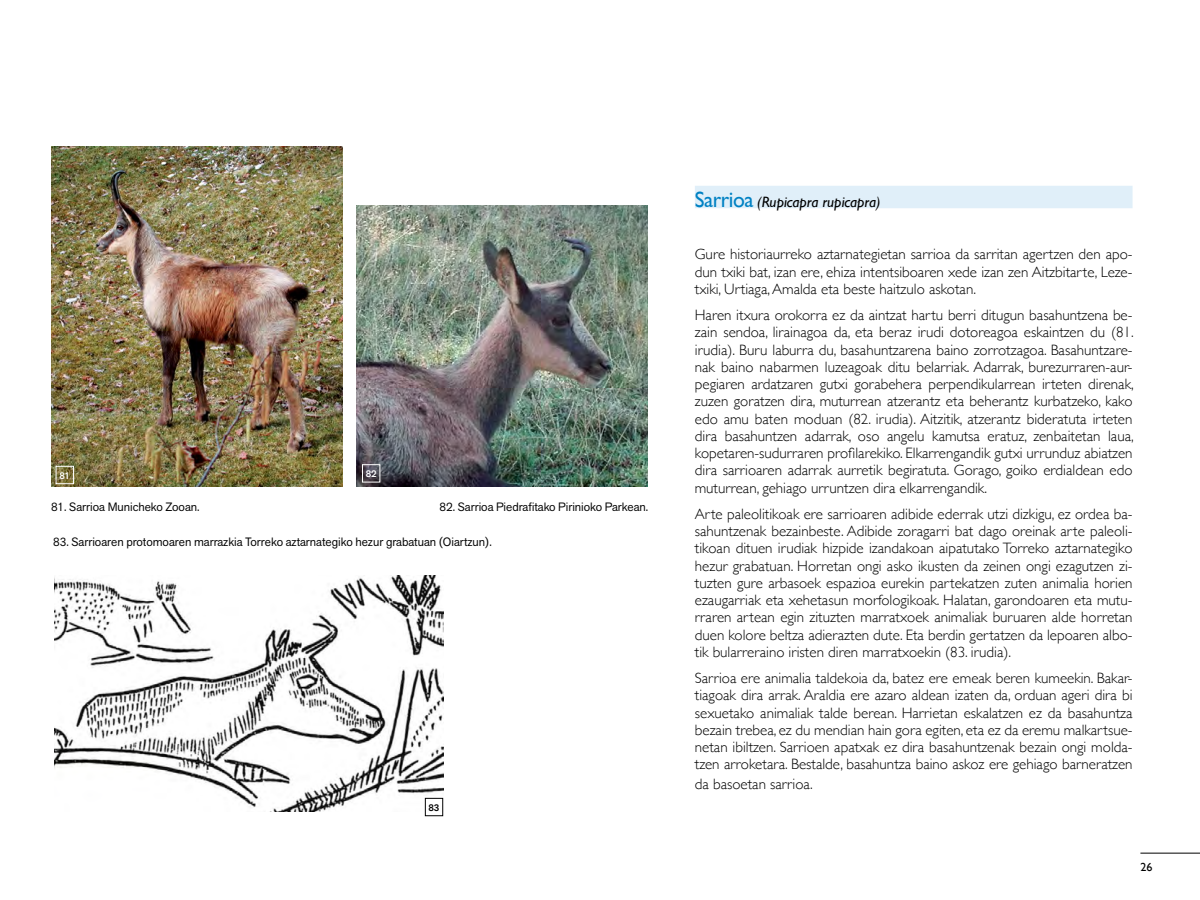
<style>
.page{position:relative;width:1200px;height:900px;background:#fff}
.page>*{position:absolute;margin:0;border:0;box-sizing:border-box;transform-origin:0 0}
.t1{font:300 15px/17.2px "Gill Sans";color:#000;text-align:justify}
.t2{font:italic 15px "Gill Sans";color:#000}
.t3{font:12px "Akzid Grtsk Next";color:#000}
.t4{font:12px "Gill Sans";color:#000}
.t5{font:500 9.6px "Akzid Grtsk Next";color:#fff}
.t6{font:500 9.6px "Akzid Grtsk Next";color:#000}
.s1{font-style:normal;font-size:22.5px;color:#0081c3}
</style>
<div class="page">
<hr style="left:1140px;top:853px;width:60px;height:1px;background:#000">
<div style="left:695px;top:186px;width:438px;height:22px;background:#e0eff9"></div>
<img style="left:51px;top:147px;width:291px;height:340px">
<div style="left:56px;top:466px;width:18px;height:18px;border:1px solid #fff"></div>
<img style="left:356px;top:205px;width:291px;height:281px">
<div style="left:362px;top:464px;width:18px;height:18px;border:1px solid #fff"></div>
<img style="left:54px;top:576px;width:389px;height:236px">
<div style="left:425px;top:798px;width:18px;height:18px;border:1px solid #000"></div>
<p class="t5" style="left:59px;top:469px;width:12px">81</p>
<p class="t5" style="left:366px;top:467px;width:12px">82</p>
<p class="t3" style="left:51px;top:499px;width:150px">81. Sarrioa Municheko Zooan.</p>
<p class="t3" style="left:439px;top:499px;width:210px">82. Sarrioa Piedrafitako Pirinioko Parkean.</p>
<p class="t3" style="left:53px;top:534px;width:440px">83. Sarrioaren protomoaren marrazkia Torreko aztarnategiko hezur grabatuan (Oiartzun).</p>
<p class="t6" style="left:429px;top:801px;width:12px">83</p>
<p class="t2" style="left:695px;top:193px;width:187px"><span class="s1">Sarrioa</span> (Rupicapra rupicapra)</p>
<p class="t1" style="left:695px;top:245px;width:439px">Gure historiaurreko aztarnategietan sarrioa da sarritan agertzen den apo&shy;dun txiki bat, izan ere, ehiza intentsiboaren xede izan zen Aitzbitarte, Leze&shy;txiki, Urtiaga, Amalda eta beste haitzulo askotan.</p>
<p class="t1" style="left:695px;top:306px;width:440px">Haren itxura orokorra ez da aintzat hartu berri ditugun basahuntzena be&shy;zain sendoa, lirainagoa da, eta beraz irudi dotoreagoa eskaintzen du (81. irudia). Buru laburra du, basahuntzarena baino zorrotzagoa. Basahuntzare&shy;nak baino nabarmen luzeagoak ditu belarriak. Adarrak, burezurraren-aur&shy;pegiaren ardatzaren gutxi gorabehera perpendikularrean irteten direnak, zuzen goratzen dira, muturrean atzerantz eta beherantz kurbatzeko, kako edo amu baten moduan (82. irudia). Aitzitik, atzerantz bideratuta irteten dira basahuntzen adarrak, oso angelu kamutsa eratuz, zenbaitetan laua, kopetaren-sudurraren profilarekiko. Elkarrengandik gutxi urrunduz abiatzen dira sarrioaren adarrak aurretik begiratuta. Gorago, goiko erdialdean edo muturrean, gehiago urruntzen dira elkarrengandik.</p>
<p class="t1" style="left:695px;top:505px;width:439px">Arte paleolitikoak ere sarrioaren adibide ederrak utzi dizkigu, ez ordea ba&shy;sahuntzenak bezainbeste. Adibide zoragarri bat dago oreinak arte paleoli&shy;tikoan dituen irudiak hizpide izandakoan aipatutako Torreko aztarnategiko hezur grabatuan. Horretan ongi asko ikusten da zeinen ongi ezagutzen zi&shy;tuzten gure arbasoek espazioa eurekin partekatzen zuten animalia horien ezaugarriak eta xehetasun morfologikoak. Halatan, garondoaren eta mutu&shy;rraren artean egin zituzten marratxoek animaliak buruaren alde horretan duen kolore beltza adierazten dute. Eta berdin gertatzen da lepoaren albo&shy;tik bularreraino iristen diren marratxoekin (83. irudia).</p>
<p class="t1" style="left:695px;top:669px;width:439px">Sarrioa ere animalia taldekoia da, batez ere emeak beren kumeekin. Bakar&shy;tiagoak dira arrak. Araldia ere azaro aldean izaten da, orduan ageri dira bi sexuetako animaliak talde berean. Harrietan eskalatzen ez da basahuntza bezain trebea, ez du mendian hain gora egiten, eta ez da eremu malkartsue&shy;netan ibiltzen. Sarrioen apatxak ez dira basahuntzenak bezain ongi molda&shy;tzen arroketara. Bestalde, basahuntza baino askoz ere gehiago barneratzen</p>
<p class="t1" style="left:695px;top:775px;width:119px">da basoetan sarrioa.</p>
<p class="t4" style="left:1140px;top:860px;width:13px">26</p>
</div>
